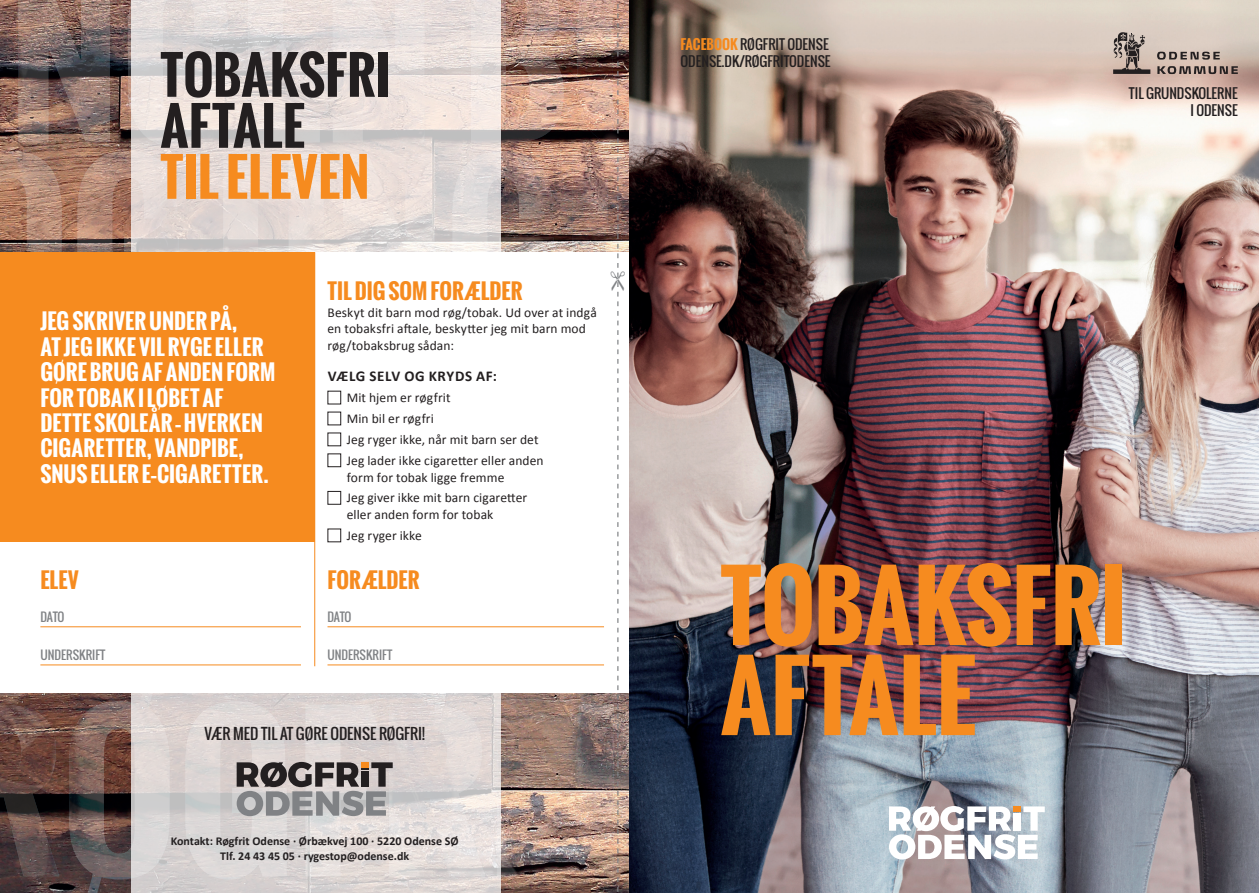
<style>
.page{position:relative;width:1259px;height:893px;background:#fff}
.page>*{position:absolute;margin:0;border:0;box-sizing:border-box;transform-origin:0 0}
.t1{font:700 91.5px/90px "Oswald";letter-spacing:-.005em;color:#f68b1f}
.t2{font:700 51px/51px "Oswald";color:#231f20}
.t3{font:700 51px "Oswald";color:#f68b1f}
.t4{font:700 21.3px/25.5px "Oswald";letter-spacing:.005em;color:#fff}
.t5{font:700 21.3px "Oswald";color:#f68b1f}
.t6{font:15px "Oswald";color:#231f20}
.t7{font:700 15px "Calibri";letter-spacing:.04em;color:#231f20}
.t8{font:13.5px/20.9px "Calibri";letter-spacing:.005em;color:#231f20}
.t9{font:13.5px/16.5px "Oswald";color:#231f20}
.t10{font:700 12px/15px "Calibri";color:#231f20;text-align:center}
.t11{font:12px "Oswald";color:#808285}
.s1{font-weight:700;color:#f68b1f}
</style>
<div class="page">
<img style="left:0;top:0;width:629px;height:893px">
<img style="left:18px;top:0;width:611px;height:252px">
<div style="left:0;top:252px;width:315px;height:440px;background:#fff"></div>
<div style="left:309px;top:252px;width:320px;height:440px;background:#fff"></div>
<svg style="left:132px;top:0;width:369px;height:893px"></svg>
<hr style="left:327px;top:665px;width:277px;height:1px;background:#f68b1f">
<hr style="left:327px;top:626px;width:277px;height:1px;background:#f68b1f">
<hr style="left:40px;top:665px;width:261px;height:1px;background:#f68b1f">
<hr style="left:40px;top:626px;width:261px;height:1px;background:#f68b1f">
<div style="left:0;top:252px;width:315px;height:290px;background:#f68b1f"></div>
<div style="left:327px;top:391px;width:14px;height:13px;border:1px solid #231f20"></div>
<div style="left:327px;top:412px;width:14px;height:13px;border:1px solid #231f20"></div>
<div style="left:327px;top:433px;width:14px;height:13px;border:1px solid #231f20"></div>
<div style="left:327px;top:453px;width:14px;height:14px;border:1px solid #231f20"></div>
<div style="left:327px;top:491px;width:14px;height:14px;border:1px solid #231f20"></div>
<div style="left:327px;top:529px;width:14px;height:13px;border:1px solid #231f20"></div>
<hr style="left:314px;top:252px;width:1px;height:414px;background:#f68b1f">
<svg style="left:237px;top:762px;width:156px;height:54px;background:#8e8a8a"></svg>
<div style="left:362px;top:771px;width:7px;height:16px;background:#231f20"></div>
<img style="left:629px;top:0;width:630px;height:893px">
<svg style="left:889px;top:806px;width:155px;height:53px"></svg>
<div style="left:1013px;top:815px;width:8px;height:16px;background:#fff"></div>
<svg style="left:1157px;top:66px;width:80px;height:8px"></svg>
<svg style="left:1157px;top:52px;width:62px;height:8px"></svg>
<svg style="left:1113px;top:32px;width:37px;height:42px;background:#92857e"></svg>
<img style="left:611px;top:0;width:14px;height:893px">
<h2 class="t2" style="left:160px;top:49px;width:231px">TOBAKSFRI<br>AFTALE</h2>
<h2 class="t3" style="left:160px;top:139px;width:211px">TIL ELEVEN</h2>
<h3 class="t4" style="left:40px;top:308px;width:236px">JEG SKRIVER UNDER PÅ,<br>AT JEG IKKE VIL RYGE ELLER<br>GØRE BRUG AF ANDEN FORM<br>FOR TOBAK I LØBET AF<br>DETTE SKOLEÅR – HVERKEN<br>CIGARETTER, VANDPIBE,<br>SNUS ELLER E–CIGARETTER.</h3>
<h3 class="t5" style="left:327px;top:275px;width:196px">TIL DIG SOM FORÆLDER</h3>
<p class="t8" style="left:327px;top:303px;width:271px;line-height:16.5px">Beskyt dit barn mod røg/tobak. Ud over at indgå en tobaksfri aftale, beskytter jeg mit barn mod røg/tobaksbrug sådan:</p>
<p class="t7" style="left:328px;top:367px;width:171px">VÆLG SELV OG KRYDS AF:</p>
<p class="t8" style="left:347px;top:387px;width:198px">Mit hjem er røgfrit<br>Min bil er røgfri<br>Jeg ryger ikke, når mit barn ser det<br>Jeg lader ikke cigaretter eller anden</p>
<p class="t8" style="left:347px;top:466px;width:182px">form for tobak ligge fremme<br>Jeg giver ikke mit barn cigaretter</p>
<p class="t8" style="left:347px;top:503px;width:148px">eller anden form for tobak<br>Jeg ryger ikke</p>
<h3 class="t5" style="left:40px;top:564px;width:40px">ELEV</h3>
<h3 class="t5" style="left:327px;top:564px;width:94px">FORÆLDER</h3>
<p class="t11" style="left:40px;top:608px;width:26px">DATO</p>
<p class="t11" style="left:40px;top:646px;width:66px">UNDERSKRIFT</p>
<p class="t11" style="left:327px;top:608px;width:26px">DATO</p>
<p class="t11" style="left:327px;top:646px;width:66px">UNDERSKRIFT</p>
<p class="t6" style="left:204px;top:723px;width:222px">VÆR MED TIL AT GØRE ODENSE RØGFRI!</p>
<p class="t10" style="left:171px;top:833px;width:289px">Kontakt: Røgfrit Odense · Ørbækvej 100 · 5220 Odense SØ<br>Tlf. 24 43 45 05 · rygestop@odense.dk</p>
<p class="t9" style="left:680px;top:36px;width:152px"><span class="s1">FACEBOOK</span> RØGFRIT ODENSE<br>ODENSE.DK/RØGFRITODENSE</p>
<p class="t9" style="left:1129px;top:85px;width:110px;text-align:right">TIL GRUNDSKOLERNE<br>I ODENSE</p>
<h1 class="t1" style="left:720px;top:561px;width:408px">TOBAKSFRI<br>AFTALE</h1>
</div>
